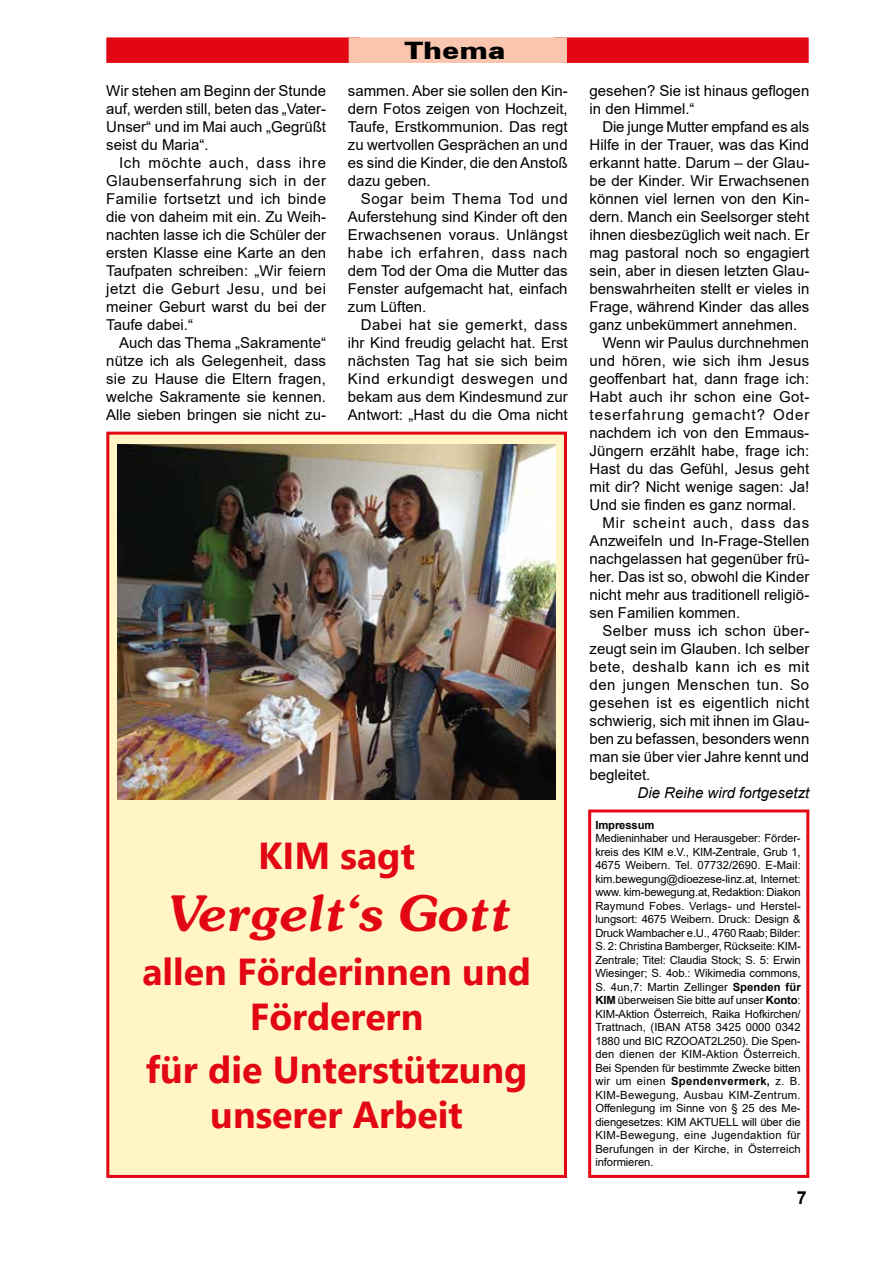
<style>
.page{position:relative;width:893px;height:1263px;background:#fff}
.page>*{position:absolute;margin:0;border:0;box-sizing:border-box;transform-origin:0 0}
.t1{font:italic 45px "Souvenir Demi";color:#e30613}
.t2{font:700 37.5px/45px "Segoe UI";color:#e30613;text-align:center}
.t3{font:900 24px "Zurich BT";color:#000;scale:1.2 1}
.t4{font:700 18px "Arial";color:#000}
.t5{font:15px/18px "Arial";color:#000;text-align:justify}
.t6{font:15px "Arial";letter-spacing:.025em;color:#000}
.t7{font:15px "Arial";letter-spacing:.02em;color:#000}
.t8{font:15px "Arial";letter-spacing:.065em;color:#000}
.t9{font:15px "Arial";letter-spacing:.035em;color:#000}
.t10{font:15px "Arial";letter-spacing:.03em;color:#000}
.t11{font:italic 15px "Arial";color:#000}
.t12{font:15px "Arial";letter-spacing:.055em;color:#000}
.t13{font:11.25px/13.5px "Arial";letter-spacing:.005em;color:#000;text-align:justify}
.t14{font:700 11.25px "Arial";letter-spacing:-.01em;color:#000}
.s1{font-weight:700}
</style>
<div class="page">
<div style="left:106px;top:37px;width:255px;height:26px;background:#e30613;border:2px solid #e30613"></div>
<div style="left:554px;top:37px;width:255px;height:26px;background:#e30613;border:2px solid #e30613"></div>
<div style="left:349px;top:37px;width:218px;height:26px;background:#f9c5af;border:2px solid #f9c5af"></div>
<div style="left:588px;top:809px;width:221px;height:369px;border:3px solid #e30613"></div>
<div style="left:108px;top:433px;width:457px;height:743px;background:#fff5c5"></div>
<div style="left:106px;top:432px;width:461px;height:746px;border:3px solid #e30613"></div>
<img style="left:118px;top:444px;width:437px;height:356px">
<p class="t5" style="left:106px;top:82px;width:221px">Wir stehen am Beginn der Stunde auf, werden still, beten das „Vater-Unser“ und im Mai auch „Gegrüßt seist du Maria“.</p>
<p class="t5" style="left:106px;top:154px;width:221px;text-indent:13px">Ich möchte auch, dass ihre Glaubenserfahrung sich in der Familie fortsetzt und ich binde die von daheim mit ein. Zu Weih&shy;nachten lasse ich die Schüler der ersten Klasse eine Karte an den Taufpaten schreiben: „Wir feiern jetzt die Geburt Jesu, und bei meiner Geburt warst du bei der Taufe dabei.“</p>
<p class="t5" style="left:106px;top:334px;width:221px;text-indent:13px">Auch das Thema „Sakramente“ nütze ich als Gelegenheit, dass sie zu Hause die Eltern fragen, welche Sakramente sie kennen.<br>Alle sieben bringen sie nicht zu-</p>
<h3 class="t3" style="left:404px;top:36px;width:86px">Thema</h3>
<p class="t5" style="left:348px;top:82px;width:221px">sammen. Aber sie sollen den Kin&shy;dern Fotos zeigen von Hochzeit, Taufe, Erstkommunion. Das regt zu wertvollen Gesprächen an und es sind die Kinder, die den Anstoß dazu geben.</p>
<p class="t5" style="left:348px;top:190px;width:221px;text-indent:13px">Sogar beim Thema Tod und Auferstehung sind Kinder oft den Erwachsenen voraus. Unlängst habe ich erfahren, dass nach dem Tod der Oma die Mutter das Fenster aufgemacht hat, einfach zum Lüften.</p>
<p class="t5" style="left:348px;top:316px;width:221px;text-indent:13px">Dabei hat sie gemerkt, dass ihr Kind freudig gelacht hat. Erst nächsten Tag hat sie sich beim Kind erkundigt deswegen und bekam aus dem Kindesmund zur Antwort: „Hast du die Oma nicht</p>
<h2 class="t2" style="left:258px;top:830px;width:158px">KIM sagt</h2>
<h1 class="t1" style="left:164px;top:880px;width:347px">Vergelt‘s Gott</h1>
<h2 class="t2" style="left:142px;top:946px;width:390px">allen Förderinnen und<br>Förderern</h2>
<h2 class="t2" style="left:146px;top:1044px;width:383px">für die Unterstützung unserer Arbeit</h2>
<p class="t5" style="left:590px;top:82px;width:221px">gesehen? Sie ist hinaus geflogen in den Himmel.“</p>
<p class="t5" style="left:602px;top:118px;width:209px">Die junge Mutter empfand es als</p>
<p class="t5" style="left:590px;top:136px;width:221px">Hilfe in der Trauer, was das Kind</p>
<p class="t5" style="left:590px;top:154px;width:221px">erkannt hatte. Darum – der Glau-</p>
<p class="t5" style="left:590px;top:172px;width:221px">be der Kinder. Wir Erwachsenen</p>
<p class="t5" style="left:590px;top:190px;width:221px">können viel lernen von den Kin-</p>
<p class="t5" style="left:590px;top:208px;width:221px">dern. Manch ein Seelsorger steht</p>
<p class="t5" style="left:590px;top:226px;width:221px">ihnen diesbezüglich weit nach. Er</p>
<p class="t5" style="left:590px;top:244px;width:221px">mag pastoral noch so engagiert</p>
<p class="t5" style="left:590px;top:262px;width:221px">sein, aber in diesen letzten Glau-</p>
<p class="t5" style="left:590px;top:280px;width:221px">benswahrheiten stellt er vieles in</p>
<p class="t5" style="left:590px;top:298px;width:221px">Frage, während Kinder das alles</p>
<p class="t5" style="left:590px;top:316px;width:209px">ganz unbekümmert annehmen.</p>
<p class="t5" style="left:602px;top:334px;width:208px">Wenn wir Paulus durchnehmen</p>
<p class="t7" style="left:590px;top:350px;width:221px">und hören, wie sich ihm Jesus</p>
<p class="t5" style="left:590px;top:370px;width:221px">geoffenbart hat, dann frage ich:</p>
<p class="t6" style="left:590px;top:386px;width:221px">Habt auch ihr schon eine Got-</p>
<p class="t8" style="left:590px;top:404px;width:221px">teserfahrung gemacht? Oder</p>
<p class="t5" style="left:590px;top:424px;width:221px">nachdem ich von den Emmaus-</p>
<p class="t5" style="left:590px;top:442px;width:221px">Jüngern erzählt habe, frage ich:</p>
<p class="t5" style="left:590px;top:460px;width:221px">Hast du das Gefühl, Jesus geht</p>
<p class="t5" style="left:590px;top:478px;width:221px">mit dir? Nicht wenige sagen: Ja!</p>
<p class="t5" style="left:590px;top:496px;width:208px">Und sie finden es ganz normal.</p>
<p class="t12" style="left:602px;top:512px;width:208px">Mir scheint auch, dass das</p>
<p class="t5" style="left:590px;top:532px;width:221px">Anzweifeln und In-Frage-Stellen</p>
<p class="t5" style="left:590px;top:550px;width:221px">nachgelassen hat gegenüber frü-</p>
<p class="t5" style="left:590px;top:568px;width:221px">her. Das ist so, obwohl die Kinder</p>
<p class="t5" style="left:590px;top:586px;width:221px">nicht mehr aus traditionell religiö-</p>
<p class="t5" style="left:590px;top:604px;width:152px">sen Familien kommen.</p>
<p class="t7" style="left:602px;top:620px;width:208px">Selber muss ich schon über-</p>
<p class="t5" style="left:590px;top:640px;width:221px">zeugt sein im Glauben. Ich selber</p>
<p class="t9" style="left:590px;top:656px;width:221px">bete, deshalb kann ich es mit</p>
<p class="t10" style="left:590px;top:674px;width:221px">den jungen Menschen tun. So</p>
<p class="t6" style="left:590px;top:692px;width:221px">gesehen ist es eigentlich nicht</p>
<p class="t5" style="left:590px;top:712px;width:221px">schwierig, sich mit ihnen im Glau-</p>
<p class="t5" style="left:590px;top:730px;width:221px">ben zu befassen, besonders wenn</p>
<p class="t5" style="left:590px;top:748px;width:221px">man sie über vier Jahre kennt und</p>
<p class="t5" style="left:590px;top:766px;width:62px">begleitet.</p>
<p class="t11" style="left:638px;top:783px;width:173px">Die Reihe wird fortgesetzt</p>
<p class="t14" style="left:595px;top:817px;width:61px">Impressum</p>
<p class="t13" style="left:595px;top:832px;width:207px">Medieninhaber und Herausgeber: Förder&shy;kreis des KIM e.V., KIM-Zentrale, Grub 1, 4675 Weibern. Tel. 07732/2690. E-Mail: kim.bewegung@dioezese-linz.at, Internet: www. kim-bewegung.at, Redaktion: Diakon Raymund Fobes. Verlags- und Herstel&shy;lungsort: 4675 Weibern. Druck: Design &amp; Druck Wambacher e.U., 4760 Raab; Bilder:<br>S. 2: Christina Bamberger, Rückseite: KIM-Zentrale; Titel: Claudia Stock; S. 5: Erwin Wiesinger; S. 4ob.: Wikimedia commons, S. 4un,7: Martin Zellinger <span class="s1">Spenden für KIM</span> überweisen Sie bitte auf unser <span class="s1">Konto</span>:<br>KIM-Aktion Österreich, Raika Hofkirchen/ Trattnach, (IBAN AT58 3425 0000 0342<br>1880 und BIC RZOOAT2L250). Die Spen&shy;den dienen der KIM-Aktion Österreich.<br>Bei Spenden für bestimmte Zwecke bitten wir um einen <span class="s1">Spendenvermerk,</span> z. B.<br>KIM-Bewegung, Ausbau KIM-Zentrum.<br>Offenlegung im Sinne von § 25 des Me&shy;diengesetzes: KIM AKTUELL will über die KIM-Bewegung, eine Jugendaktion für Berufungen in der Kirche, in Österreich informieren.</p>
<p class="t4" style="left:797px;top:1185px;width:12px">7</p>
</div>
